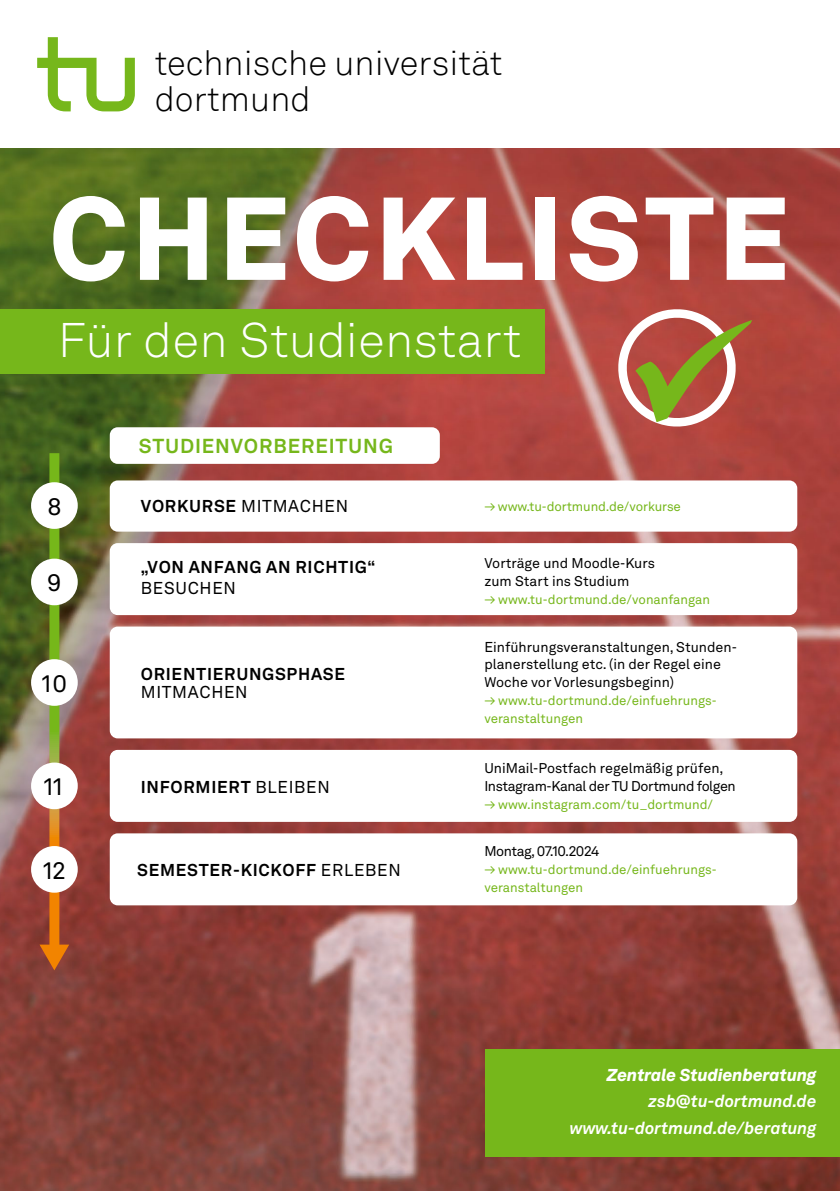
<style>
.page{position:relative;width:840px;height:1191px;background:#fff}
.page>*{position:absolute;margin:0;border:0;box-sizing:border-box;transform-origin:0 0}
.t1{font:900 116px "Akkurat LL";letter-spacing:.03em;color:#fff}
.t2{font:300 48px "Akkurat LL";letter-spacing:.01em;color:#fff}
.t3{font:300 34.4px/36px "Akkurat";color:#000}
.t4{font:24px "Akkurat LL";color:#000}
.t5{font:700 20px "Akkurat LL";letter-spacing:.04em;color:#76b71b}
.t6{font:700 17px "Akkurat LL";letter-spacing:.04em;color:#000}
.t7{font:italic 700 17px/27px "Akkurat LL";color:#fff;text-align:right}
.t8{font:17px "Akkurat LL";letter-spacing:.04em;color:#000}
.t9{font:italic 900 17px "Akkurat LL";color:#fff}
.t10{font:14px/17.8px "Akkurat LL";color:#000}
.t11{font:14px/17.8px "Akkurat LL";letter-spacing:-.025em;color:#000}
.t12{font:14px "Akkurat LL";letter-spacing:-.03em;color:#000}
.t13{font:13px/17.8px "Akkurat LL";color:#76b71b}
.s1{font-weight:700}
.s2{font-weight:400}
.s3{font-size:14.2px}
</style>
<div class="page">
<img style="left:0;top:149px;width:839px;height:1042px">
<div style="left:0;top:309px;width:544px;height:65px;background:#76b71b"></div>
<div style="left:110px;top:480px;width:686px;height:51px;background:#fff;border-radius:8px"></div>
<div style="left:110px;top:543px;width:686px;height:72px;background:#fff;border-radius:8px"></div>
<div style="left:110px;top:626px;width:686px;height:112px;background:#fff;border-radius:8px"></div>
<div style="left:110px;top:750px;width:686px;height:72px;background:#fff;border-radius:8px"></div>
<div style="left:110px;top:833px;width:686px;height:72px;background:#fff;border-radius:8px"></div>
<svg style="left:49px;top:453px;width:10px;height:491px;background:#a0a31b"></svg>
<div style="left:31px;top:482px;width:47px;height:47px;background:#fff;border-radius:50%"></div>
<div style="left:31px;top:558px;width:47px;height:47px;background:#fff;border-radius:50%"></div>
<div style="left:31px;top:659px;width:47px;height:47px;background:#fff;border-radius:50%"></div>
<div style="left:31px;top:762px;width:47px;height:47px;background:#fff;border-radius:50%"></div>
<div style="left:31px;top:846px;width:47px;height:46px;background:#fff;border-radius:50%"></div>
<div style="left:485px;top:1049px;width:354px;height:107px;background:#76b71b"></div>
<svg style="left:610px;top:301px;width:141px;height:130px;background:#b67256"></svg>
<div style="left:110px;top:427px;width:329px;height:37px;background:#fff;border-radius:8px"></div>
<svg style="left:39px;top:944px;width:30px;height:26px"></svg>
<svg style="left:37px;top:37px;width:98px;height:74px"></svg>
<h3 class="t3" style="left:155px;top:46px;width:349px">technische universität dortmund</h3>
<h1 class="t1" style="left:49px;top:147px;width:742px">CHECKLISTE</h1>
<h2 class="t2" style="left:58px;top:306px;width:464px">Für den Studienstart</h2>
<h3 class="t4" style="left:47px;top:488px;width:16px">8</h3>
<h3 class="t4" style="left:47px;top:565px;width:16px">9</h3>
<h3 class="t4" style="left:42px;top:665px;width:27px">10</h3>
<h3 class="t4" style="left:44px;top:768px;width:20px">11</h3>
<h3 class="t4" style="left:43px;top:852px;width:24px">12</h3>
<h3 class="t5" style="left:139px;top:430px;width:255px">STUDIENVORBEREITUNG</h3>
<h3 class="t8" style="left:141px;top:494px;width:208px"><span class="s1">VORKURSE</span> MITMACHEN</h3>
<h3 class="t6" style="left:141px;top:554px;width:236px">„VON ANFANG AN RICHTIG“</h3>
<h3 class="t8" style="left:141px;top:575px;width:96px">BESUCHEN</h3>
<h3 class="t6" style="left:141px;top:661px;width:206px">ORIENTIERUNGSPHASE</h3>
<h3 class="t8" style="left:141px;top:679px;width:108px">MITMACHEN</h3>
<h3 class="t6" style="left:141px;top:774px;width:190px">INFORMIERT <span class="s2">BLEIBEN</span></h3>
<h3 class="t6" style="left:137px;top:856px;width:265px">SEMESTER-KICKOFF <span class="s2">ERLEBEN</span></h3>
<p class="t13" style="left:484px;top:497px;width:198px">→ www.tu-dortmund.de/vorkurse</p>
<p class="t10" style="left:484px;top:553px;width:172px">Vorträge und Moodle-Kurs zum Start ins Studium</p>
<p class="t13" style="left:484px;top:589px;width:227px">→ www.tu-dortmund.de/vonanfangan</p>
<p class="t10" style="left:484px;top:637px;width:254px"><span class="s3">E</span>inführungsveranstaltungen, Stunden&shy;planerstellung etc. (in der Regel eine<br>Woche vor Vorlesungsbeginn)</p>
<p class="t13" style="left:484px;top:691px;width:234px">→ www.tu-dortmund.de/einfuehrungs&shy;veranstaltungen</p>
<p class="t11" style="left:484px;top:759px;width:253px">UniMail-Postfach regelmäßig prüfen,<br>Instagram-Kanal der TU Dortmund folgen</p>
<p class="t13" style="left:484px;top:795px;width:230px">→ www.instagram.com/tu_dortmund/</p>
<p class="t12" style="left:484px;top:841px;width:116px">Montag, 07.10.2024</p>
<p class="t13" style="left:484px;top:860px;width:234px">→ www.tu-dortmund.de/einfuehrungs&shy;veranstaltungen</p>
<h3 class="t9" style="left:606px;top:1061px;width:211px">Zentrale Studienberatung</h3>
<h3 class="t7" style="left:569px;top:1087px;width:248px">zsb@tu-dortmund.de www.tu-dortmund.de/beratung</h3>
</div>
